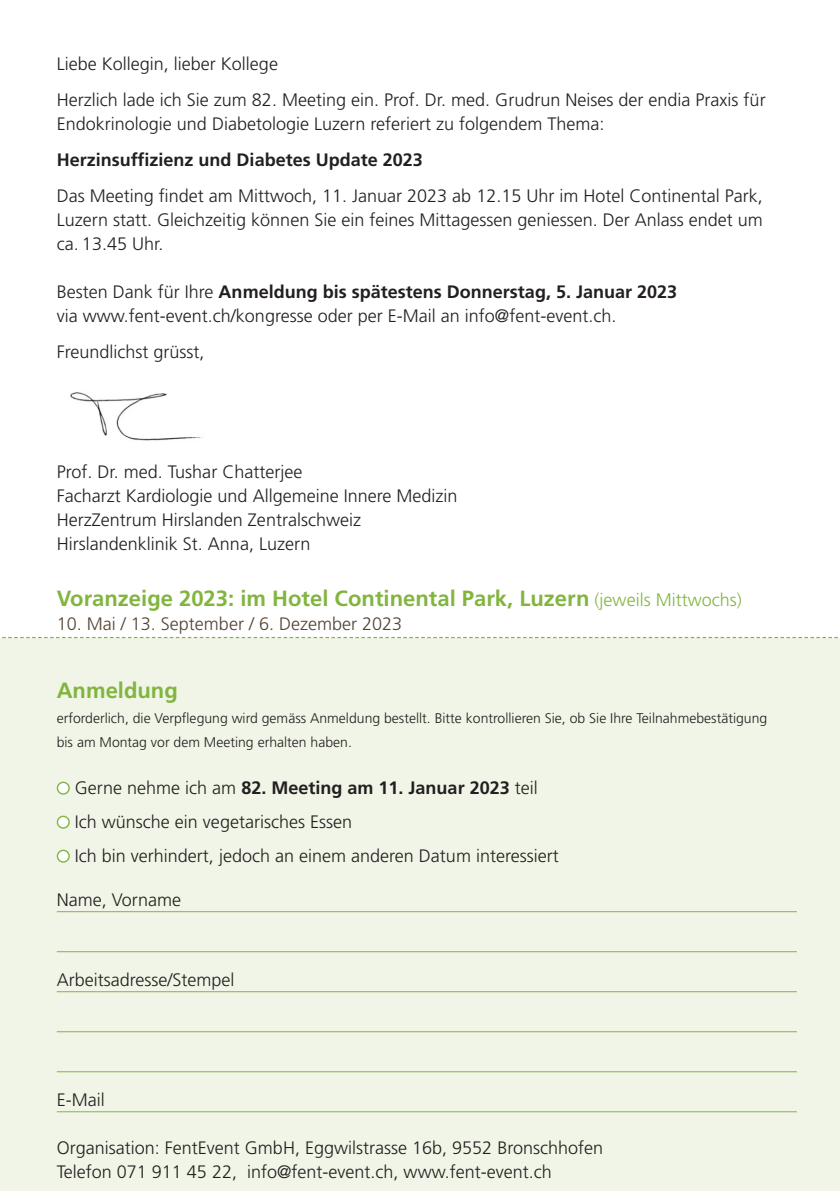
<style>
.page{position:relative;width:840px;height:1191px;background:#fff}
.page>*{position:absolute;margin:0;border:0;box-sizing:border-box;transform-origin:0 0}
.t1{font:700 22px "Frutiger LT Std";color:#82b540}
.t2{font:300 18px/24px "Frutiger LT Std";color:#231f20}
.t3{font:700 18px "Frutiger LT Std";color:#231f20}
.t4{font:300 18px "Frutiger LT Std";color:#544234}
.t5{font:300 14px/24px "Frutiger LT Std";color:#231f20}
.s1{font-weight:700}
.s2{font-weight:300;font-size:18px}
.s3{font-weight:300}
</style>
<div class="page">
<div style="left:0;top:638px;width:839px;height:553px;background:#f0f5e7"></div>
<hr style="left:57px;top:911px;width:739px;height:1px;background:#82b540">
<hr style="left:57px;top:951px;width:739px;height:1px;background:#82b540">
<hr style="left:57px;top:991px;width:739px;height:1px;background:#82b540">
<hr style="left:57px;top:1031px;width:739px;height:1px;background:#82b540">
<hr style="left:57px;top:1071px;width:739px;height:1px;background:#82b540">
<hr style="left:57px;top:1111px;width:739px;height:1px;background:#82b540">
<svg style="left:57px;top:782px;width:12px;height:12px"></svg>
<div style="left:57px;top:781px;width:13px;height:13px;border:1px solid #82b540;border-radius:50%"></div>
<svg style="left:57px;top:816px;width:12px;height:12px"></svg>
<div style="left:57px;top:815px;width:13px;height:13px;border:1px solid #82b540;border-radius:50%"></div>
<svg style="left:57px;top:850px;width:12px;height:12px"></svg>
<div style="left:57px;top:849px;width:13px;height:13px;border:1px solid #82b540;border-radius:50%"></div>
<svg style="left:2px;top:637px;width:836px;height:1px"></svg>
<img style="left:70px;top:392px;width:131px;height:49px">
<p class="t2" style="left:57px;top:52px;width:223px">Liebe Kollegin, lieber Kollege</p>
<p class="t2" style="left:57px;top:88px;width:710px">Herzlich lade ich Sie zum 82. Meeting ein. Prof. Dr. med. Grudrun Neises der endia Praxis für<br>Endokrinologie und Diabetologie Luzern referiert zu folgendem Thema:</p>
<p class="t3" style="left:57px;top:149px;width:367px">Herzinsuffizienz und Diabetes Update 2023</p>
<p class="t2" style="left:57px;top:184px;width:707px;text-align:justify">Das Meeting findet am Mittwoch, 11. Januar 2023 ab 12.15 Uhr im Hotel Continental Park, Luzern statt. Gleichzeitig können Sie ein feines Mittagessen geniessen. Der Anlass endet um ca. 13.45 Uhr.</p>
<p class="t2" style="left:57px;top:280px;width:621px">Besten Dank für Ihre <span class="s1">Anmeldung bis spätestens Donnerstag, 5. Januar 2023 </span>via www.fent-event.ch/kongresse oder per E-Mail an info@fent-event.ch.</p>
<p class="t2" style="left:57px;top:340px;width:149px">Freundlichst grüsst,</p>
<p class="t2" style="left:57px;top:460px;width:247px">Prof. Dr. med. Tushar Chatterjee</p>
<p class="t2" style="left:57px;top:484px;width:402px">Facharzt Kardiologie und Allgemeine Innere Medizin</p>
<p class="t2" style="left:57px;top:508px;width:306px">HerzZentrum Hirslanden Zentralschweiz</p>
<p class="t2" style="left:57px;top:532px;width:255px">Hirslandenklinik St. Anna, Luzern</p>
<p class="t1" style="left:57px;top:586px;width:686px">Voranzeige 2023: im Hotel Continental Park, Luzern <span class="s2">(jeweils Mittwochs)</span></p>
<p class="t4" style="left:57px;top:614px;width:347px">10. Mai / 13. September / 6. Dezember 2023</p>
<p class="t1" style="left:57px;top:677px;width:122px">Anmeldung</p>
<p class="t5" style="left:57px;top:706px;width:711px">erforderlich, die Verpflegung wird gemäss Anmeldung bestellt. Bitte kontrollieren Sie, ob Sie Ihre Teilnahmebestätigung bis am Montag vor dem Meeting erhalten haben.</p>
<p class="t3" style="left:75px;top:777px;width:464px"><span class="s3">Gerne nehme ich am</span> 82. Meeting am 11. Januar 2023 <span class="s3">teil</span></p>
<p class="t2" style="left:75px;top:809px;width:279px">Ich wünsche ein vegetarisches Essen</p>
<p class="t2" style="left:75px;top:843px;width:485px">Ich bin verhindert, jedoch an einem anderen Datum interessiert</p>
<p class="t2" style="left:57px;top:887px;width:126px">Name, Vorname</p>
<p class="t2" style="left:57px;top:967px;width:179px">Arbeitsadresse/Stempel</p>
<p class="t2" style="left:57px;top:1087px;width:49px">E-Mail</p>
<p class="t2" style="left:57px;top:1135px;width:547px">Organisation: FentEvent GmbH, Eggwilstrasse 16b, 9552 Bronschhofen<br>Telefon 071 911 45 22, info@fent-event.ch, www.fent-event.ch</p>
</div>
